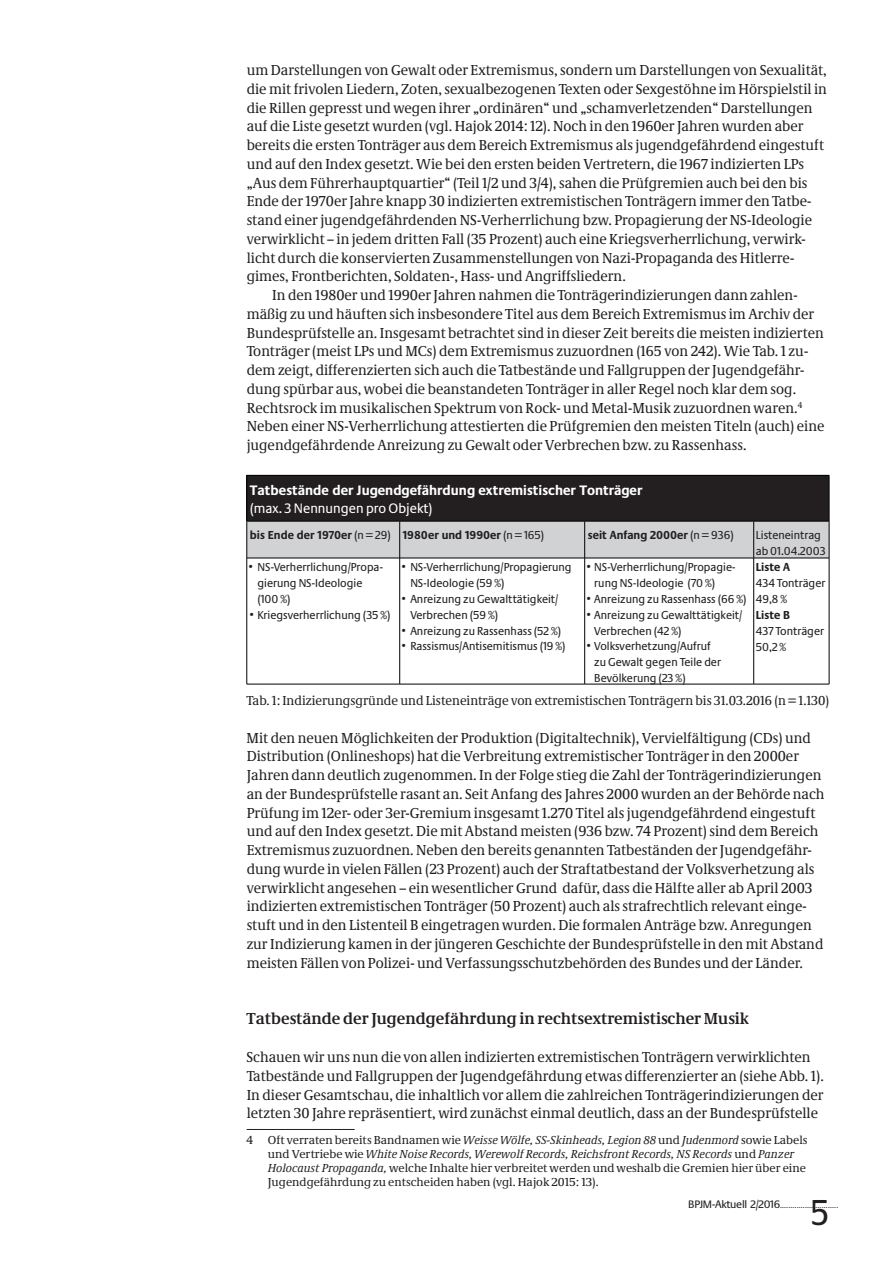
<style>
.page{position:relative;width:893px;height:1263px;background:#fff}
.page>*{position:absolute;margin:0;border:0;box-sizing:border-box;transform-origin:0 0}
.t1{font:37.5px "Neue Praxis";color:#231f20;scale:.9 1}
.t2{font:700 16.5px "Neue Demos";color:#231f20;scale:.95 1}
.Fußnotentext{font:15px/18.8px "Neue Demos";color:#231f20;scale:.95 1}
.Fließtext{font:15px/18.8px "Neue Demos";color:#231f20;scale:.95 1}
.t3{font:700 14.25px "Neue Praxis";color:#fff;scale:.95 1}
.t4{font:14.25px "Neue Praxis";color:#fff;scale:.95 1}
.t5{font:13.5px "Neue Demos";color:#231f20;scale:.95 1}
.t6{font:12px/15.8px "Neue Praxis";color:#231f20;scale:.95 1}
.Fußnotentext-2{font:12px/14.2px "Neue Demos";color:#231f20}
.t7{font:700 12px "Neue Praxis";color:#231f20;scale:.95 1}
.t8{font:7.5px "Neue Praxis";color:#231f20}
.s1{font-weight:400}
.s2{font-style:italic}
.s3{font-size:11.25px}
</style>
<div class="page">
<div style="left:247px;top:475px;width:582px;height:46px;background:#231f20"></div>
<div style="left:248px;top:522px;width:581px;height:36px;background:#d1d2d4"></div>
<svg style="left:248px;top:559px;width:581px;height:125px"></svg>
<hr style="left:247px;top:475px;width:153px;height:1px;background:#000">
<hr style="left:400px;top:475px;width:185px;height:1px;background:#000">
<hr style="left:585px;top:475px;width:169px;height:1px;background:#000">
<hr style="left:754px;top:475px;width:75px;height:1px;background:#000">
<hr style="left:247px;top:521px;width:153px;height:1px;background:#000">
<hr style="left:754px;top:521px;width:75px;height:1px;background:#000">
<hr style="left:247px;top:558px;width:153px;height:1px;background:#000">
<hr style="left:754px;top:558px;width:75px;height:1px;background:#000">
<hr style="left:247px;top:684px;width:153px;height:1px;background:#000">
<hr style="left:400px;top:684px;width:185px;height:1px;background:#000">
<hr style="left:585px;top:684px;width:169px;height:1px;background:#000">
<hr style="left:754px;top:684px;width:75px;height:1px;background:#000">
<hr style="left:247px;top:475px;width:1px;height:46px;background:#000">
<hr style="left:247px;top:521px;width:1px;height:37px;background:#000">
<hr style="left:399px;top:521px;width:1px;height:37px;background:#000">
<hr style="left:584px;top:521px;width:1px;height:37px;background:#000">
<hr style="left:753px;top:521px;width:1px;height:37px;background:#000">
<hr style="left:247px;top:558px;width:1px;height:126px;background:#000">
<hr style="left:399px;top:558px;width:1px;height:126px;background:#000">
<hr style="left:584px;top:558px;width:1px;height:126px;background:#000">
<hr style="left:753px;top:558px;width:1px;height:126px;background:#000">
<hr style="left:829px;top:475px;width:1px;height:46px;background:#000">
<hr style="left:829px;top:521px;width:1px;height:37px;background:#000">
<hr style="left:829px;top:558px;width:1px;height:126px;background:#000">
<hr style="left:400px;top:521px;width:185px;height:1px;background:#000">
<hr style="left:585px;top:521px;width:169px;height:1px;background:#000">
<hr style="left:400px;top:558px;width:185px;height:1px;background:#000">
<hr style="left:585px;top:558px;width:169px;height:1px;background:#000">
<hr style="left:247px;top:1129px;width:108px;height:1px;background:#231f20">
<p class="Fußnotentext" style="left:247px;top:60px;width:612px">um Darstellungen von Gewalt oder Extremismus, sondern um Darstellungen von Sexualität, die mit frivolen Liedern, Zoten, sexualbezogenen Texten oder Sexgestöhne im Hörspielstil in die Rillen gepresst und wegen ihrer „ordinären“ und „schamverletzenden“ Darstellungen auf die Liste gesetzt wurden (vgl. Hajok 2014: 12). Noch in den 1960er Jahren wurden aber bereits die ersten Tonträger aus dem Bereich Extremismus als jugendgefährdend eingestuft und auf den Index gesetzt. Wie bei den ersten beiden Vertretern, die 1967 indizierten LPs „Aus dem Führerhauptquartier“ (Teil 1/2 und 3/4), sahen die Prüfgremien auch bei den bis Ende der 1970er Jahre knapp 30 indizierten extremistischen Tonträgern immer den Tatbe&shy;stand einer jugendgefährdenden NS-Verherrlichung bzw. Propagierung der NS-Ideologie verwirklicht – in jedem dritten Fall (35 Prozent) auch eine Kriegsverherrlichung, verwirk&shy;licht durch die konservierten Zusammenstellungen von Nazi-Propaganda des Hitlerre&shy;gimes, Frontberichten, Soldaten-, Hass- und Angriffsliedern.</p>
<p class="Fließtext" style="left:247px;top:286px;width:610px;text-indent:26px">In den 1980er und 1990er Jahren nahmen die Tonträgerindizierungen dann zahlen&shy;mäßig zu und häuften sich insbesondere Titel aus dem Bereich Extremismus im Archiv der Bundesprüfstelle an. Insgesamt betrachtet sind in dieser Zeit bereits die meisten indizierten Tonträger (meist LPs und MCs) dem Extremismus zuzuordnen (165 von 242). Wie Tab. 1 zu&shy;dem zeigt, differenzierten sich auch die Tatbestände und Fallgruppen der Jugendgefähr&shy;dung spürbar aus, wobei die beanstandeten Tonträger in aller Regel noch klar dem sog.<br>Rechtsrock im musikalischen Spektrum von Rock- und Metal-Musik zuzuordnen waren.<sup>4<br></sup>Neben einer NS-Verherrlichung attestierten die Prüfgremien den meisten Titeln (auch) eine jugendgefährdende Anreizung zu Gewalt oder Verbrechen bzw. zu Rassenhass.</p>
<p class="t3" style="left:250px;top:481px;width:415px">Tatbestände der Jugendgefährdung extremistischer Tonträger</p>
<p class="t4" style="left:250px;top:499px;width:194px">(max. 3 Nennungen pro Objekt)</p>
<p class="t7" style="left:250px;top:527px;width:150px">bis Ende der 1970er <span class="s1">(n = 29)</span></p>
<p class="t7" style="left:403px;top:527px;width:150px">1980er und 1990er <span class="s1">(n = 165)</span></p>
<p class="t7" style="left:588px;top:527px;width:155px">seit Anfang 2000er <span class="s1">(n = 936)</span></p>
<p class="t6" style="left:756px;top:527px;width:70px">Listeneintrag</p>
<p class="t6" style="left:756px;top:543px;width:75px">ab 01.04.2003</p>
<p class="t6" style="left:257px;top:559px;width:134px;text-indent:-9px">• NS-Verherrlichung/Propa&shy;gierung NS-Ideologie (100 %)</p>
<p class="t6" style="left:250px;top:607px;width:150px">• Kriegsverherrlichung (35 %)</p>
<p class="t6" style="left:410px;top:559px;width:171px;text-indent:-9px">• NS-Verherrlichung/Propagierung<br>NS-Ideologie (59 %)</p>
<p class="t6" style="left:410px;top:591px;width:157px;text-indent:-9px">• Anreizung zu Gewalttätigkeit/<br>Verbrechen (59 %)</p>
<p class="t6" style="left:402px;top:622px;width:169px">• Anreizung zu Rassenhass (52 %)</p>
<p class="t6" style="left:402px;top:638px;width:174px">• Rassismus/Antisemitismus (19 %)</p>
<p class="t6" style="left:594px;top:559px;width:150px;text-indent:-8px">• NS-Verherrlichung/Propagie&shy;rung NS-Ideologie (70 %)</p>
<p class="t6" style="left:587px;top:591px;width:170px">• Anreizung zu Rassenhass (66 %)</p>
<p class="t6" style="left:594px;top:607px;width:157px;text-indent:-8px">• Anreizung zu Gewalttätigkeit/<br>Verbrechen (42 %)</p>
<p class="t6" style="left:594px;top:638px;width:135px;text-indent:-8px">• Volksverhetzung/Aufruf zu Gewalt gegen Teile der<br>Bevölkerung (23 %)</p>
<p class="t7" style="left:756px;top:560px;width:38px">Liste A</p>
<p class="t6" style="left:756px;top:575px;width:75px">434 Tonträger</p>
<p class="t6" style="left:756px;top:591px;width:34px">49,8 %</p>
<p class="t7" style="left:756px;top:608px;width:38px">Liste B</p>
<p class="t6" style="left:756px;top:623px;width:73px">437 Tonträger</p>
<p class="t6" style="left:756px;top:639px;width:34px">50,2 %</p>
<p class="t5" style="left:247px;top:692px;width:615px">Tab. 1: Indizierungsgründe und Listeneinträge von extremistischen Tonträgern bis 31.03.2016 (n = 1.130)</p>
<p class="Fußnotentext" style="left:247px;top:728px;width:610px">Mit den neuen Möglichkeiten der Produktion (Digitaltechnik), Vervielfältigung (CDs) und Distribution (Onlineshops) hat die Verbreitung extremistischer Tonträger in den 2000er Jahren dann deutlich zugenommen. In der Folge stieg die Zahl der Tonträgerindizierungen an der Bundesprüfstelle rasant an. Seit Anfang des Jahres 2000 wurden an der Behörde nach Prüfung im 12er- oder 3er-Gremium insgesamt 1.270 Titel als jugendgefährdend eingestuft und auf den Index gesetzt. Die mit Abstand meisten (936 bzw. 74 Prozent) sind dem Bereich Extremismus zuzuordnen. Neben den bereits genannten Tatbeständen der Jugendgefähr&shy;dung wurde in vielen Fällen (23 Prozent) auch der Straftatbestand der Volksverhetzung als verwirklicht angesehen – ein wesentlicher Grund dafür, dass die Hälfte aller ab April 2003 indizierten extremistischen Tonträger (50 Prozent) auch als strafrechtlich relevant einge&shy;stuft und in den Listenteil B eingetragen wurden. Die formalen Anträge bzw. Anregungen zur Indizierung kamen in der jüngeren Geschichte der Bundesprüfstelle in den mit Abstand meisten Fällen von Polizei- und Verfassungsschutzbehörden des Bundes und der Länder.</p>
<p class="t2" style="left:247px;top:1009px;width:530px">Tatbestände der Jugendgefährdung in rechtsextremistischer Musik</p>
<p class="Fußnotentext" style="left:247px;top:1047px;width:609px">Schauen wir uns nun die von allen indizierten extremistischen Tonträgern verwirklichten Tatbestände und Fallgruppen der Jugendgefährdung etwas differenzierter an (siehe Abb. 1).<br>In dieser Gesamtschau, die inhaltlich vor allem die zahlreichen Tonträgerindizierungen der letzten 30 Jahre repräsentiert, wird zunächst einmal deutlich, dass an der Bundesprüfstelle</p>
<p class="Fußnotentext-2" style="left:268px;top:1132px;width:541px;text-indent:-21px">4 Oft verraten bereits Bandnamen wie <span class="s2">Weisse Wölfe, SS-Skinheads, Legion 88</span> und <span class="s2">Judenmord</span> sowie Labels und Vertriebe wie <span class="s2">White Noise Records, Werewolf Records, Reichsfront Records, NS Records</span> und <span class="s2">Panzer Holocaust Propaganda,</span> welche Inhalte hier verbreitet werden und weshalb die Gremien hier über eine Jugendgefährdung zu entscheiden haben (vgl. Hajok 2015: 13).</p>
<p class="t8" style="left:688px;top:1200px;width:151px"><span class="s3">BPJM-Aktuell 2/2016</span>............................</p>
<h1 class="t1" style="left:811px;top:1189px;width:22px">5</h1>
</div>
